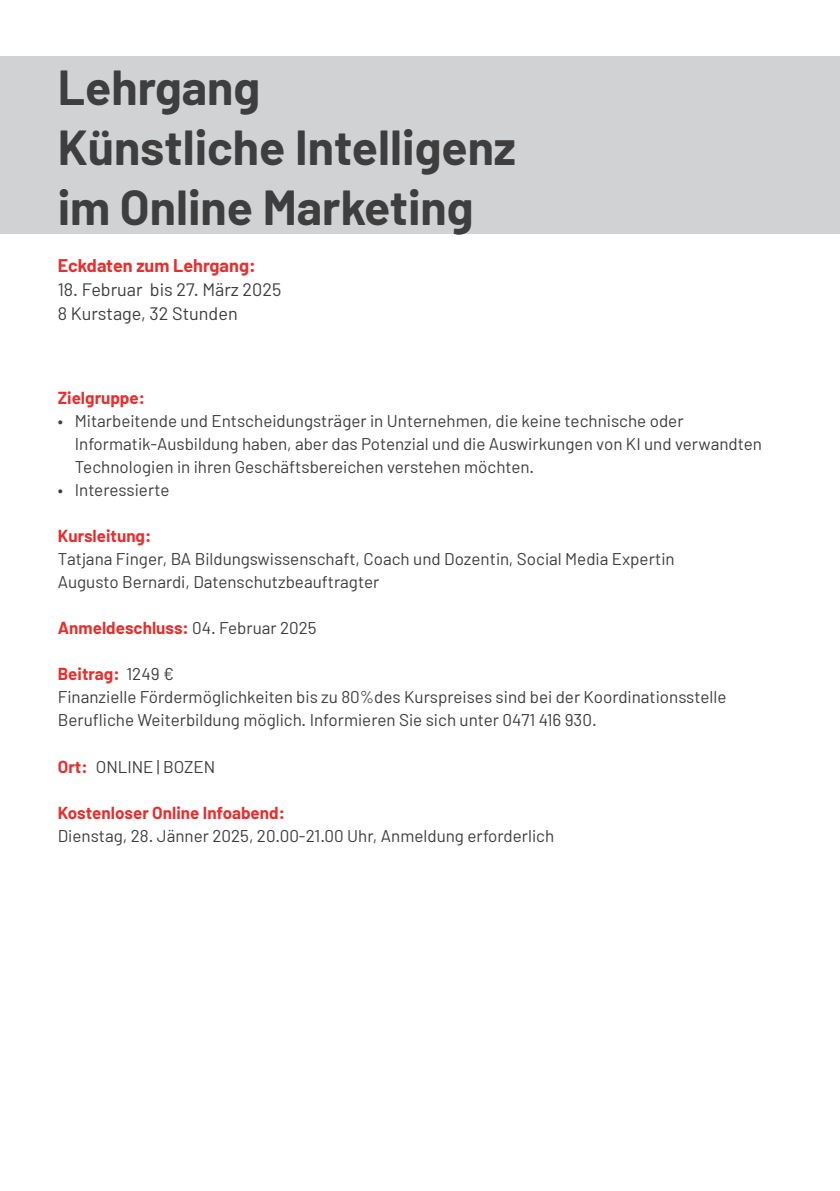
<style>
.page{position:relative;width:840px;height:1191px;background:#fff}
.page>*{position:absolute;margin:0;border:0;box-sizing:border-box;transform-origin:0 0}
.t1{font:700 48px/60px "Barlow";color:#3e3e3f}
.t2{font:18px "Barlow";color:#3e3e3f}
.t3{font:700 18px "Barlow";color:#e62f2f}
.t4{font:17px/23px "Barlow";color:#3e3e3f}
.t5{font:700 17px "Barlow";color:#e62f2f}
.s1{font-weight:400;color:#3e3e3f}
.s2{font-weight:700;color:#e62f2f}
</style>
<div class="page">
<div style="left:0;top:57px;width:839px;height:177px;background:#d1d2d4"></div>
<p class="t1" style="left:58px;top:57px;width:459px">Lehrgang<br>Künstliche Intelligenz im Online Marketing</p>
<p class="t3" style="left:58px;top:254px;width:199px">Eckdaten zum Lehrgang:</p>
<p class="t2" style="left:58px;top:278px;width:225px">18. Februar bis 27. März 2025</p>
<p class="t2" style="left:58px;top:302px;width:181px">8 Kurstage, 32 Stunden</p>
<p class="t5" style="left:58px;top:388px;width:89px">Zielgruppe:</p>
<p class="t4" style="left:75px;top:409px;width:688px;text-indent:-17px">• Mitarbeitende und Entscheidungsträger in Unternehmen, die keine technische oder<br>Informatik-Ausbildung haben, aber das Potenzial und die Auswirkungen von KI und verwandten<br>Technologien in ihren Geschäftsbereichen verstehen möchten.</p>
<p class="t4" style="left:58px;top:478px;width:113px">• Interessierte</p>
<p class="t5" style="left:58px;top:526px;width:95px">Kursleitung:</p>
<p class="t4" style="left:58px;top:547px;width:618px">Tatjana Finger, BA Bildungswissenschaft, Coach und Dozentin, Social Media Expertin</p>
<p class="t4" style="left:58px;top:570px;width:323px">Augusto Bernardi, Datenschutzbeauftragter</p>
<p class="t5" style="left:58px;top:618px;width:260px">Anmeldeschluss: <span class="s1">04. Februar 2025</span></p>
<p class="t5" style="left:58px;top:664px;width:117px">Beitrag: <span class="s1">1249 €</span></p>
<p class="t4" style="left:58px;top:685px;width:670px">Finanzielle Fördermöglichkeiten bis zu 80%des Kurspreises sind bei der Koordinationsstelle</p>
<p class="t4" style="left:58px;top:708px;width:540px">Berufliche Weiterbildung möglich. Informieren Sie sich unter 0471 416 930.</p>
<p class="t4" style="left:58px;top:754px;width:159px"><span class="s2">Ort:</span> ONLINE | BOZEN</p>
<p class="t5" style="left:58px;top:802px;width:228px">Kostenloser Online Infoabend:</p>
<p class="t4" style="left:58px;top:823px;width:497px">Dienstag, 28. Jänner 2025, 20.00-21.00 Uhr, Anmeldung erforderlich</p>
</div>
